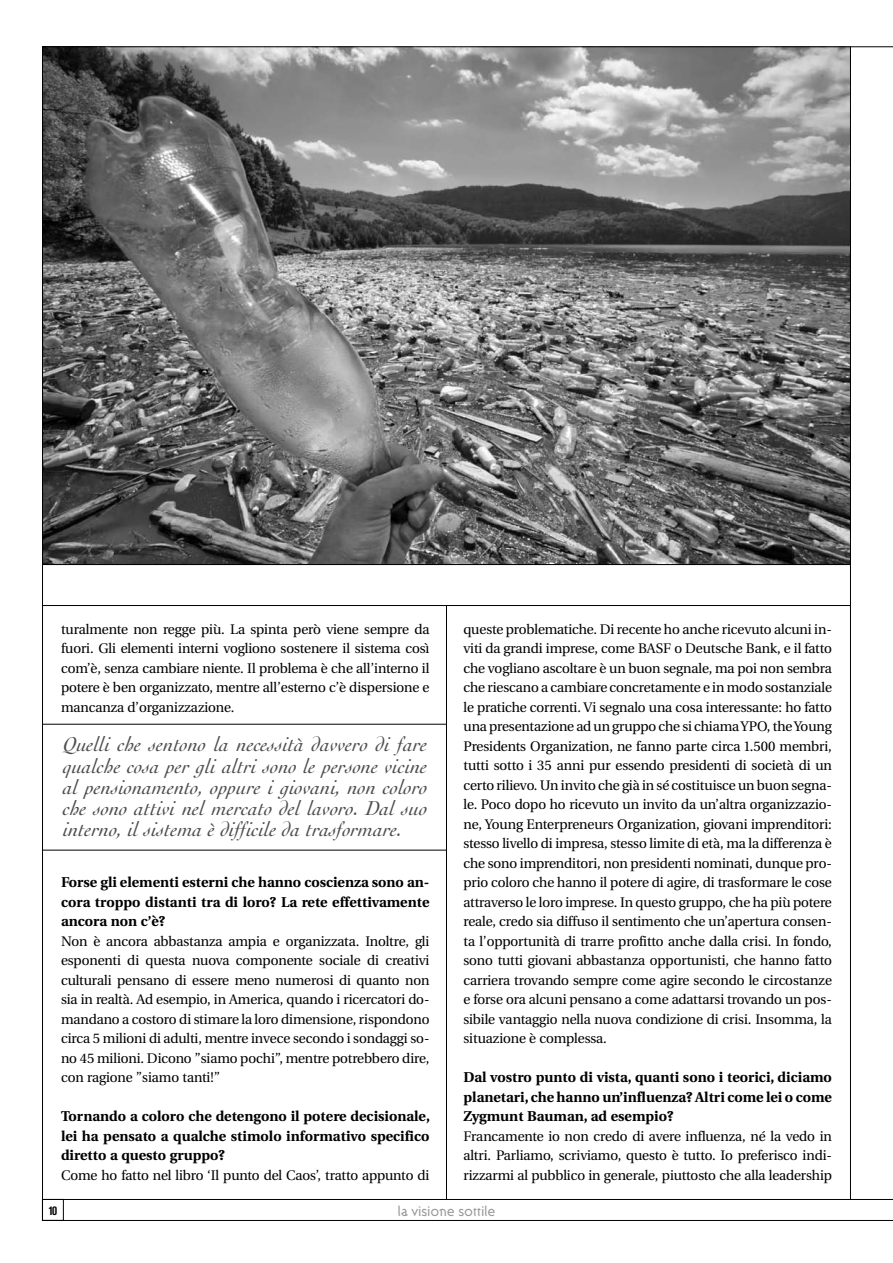
<style>
.page{position:relative;width:893px;height:1263px;background:#fff}
.page>*{position:absolute;margin:0;border:0;box-sizing:border-box;transform-origin:0 0}
.t1{font:italic 21px/21px "Cochin";color:#4e4e4d;text-align:justify}
.t2{font:18px/19.5px "Utopia Headline";letter-spacing:-.005em;color:#000;text-align:justify}
.t3{font:15px "Ottomat";letter-spacing:-.015em;color:#989898}
.t4{font:700 14.25px/19.5px "Utopia";color:#000;text-align:justify}
.t5{font:700 condensed 12.75px "Akzidenz Grotesk BE";color:#000}
</style>
<div class="page">
<img style="left:43px;top:48px;width:807px;height:516px">
<hr style="left:43px;top:1220px;width:850px;height:1px;background:#000">
<hr style="left:850px;top:47px;width:1px;height:1152px;background:#000">
<hr style="left:43px;top:1199px;width:850px;height:1px;background:#000">
<hr style="left:42px;top:47px;width:1px;height:1173px;background:#000">
<div style="left:42px;top:1199px;width:22px;height:21px;border:1px solid #000"></div>
<hr style="left:43px;top:564px;width:807px;height:1px;background:#000">
<hr style="left:43px;top:605px;width:807px;height:1px;background:#000">
<hr style="left:446px;top:605px;width:1px;height:594px;background:#000">
<hr style="left:43px;top:47px;width:850px;height:1px;background:#000">
<hr style="left:43px;top:850px;width:403px;height:1px;background:#000">
<hr style="left:43px;top:724px;width:403px;height:1px;background:#000">
<p class="t2" style="left:61px;top:619px;width:370px">turalmente non regge più. La spinta però viene sempre da fuori. Gli elementi interni vogliono sostenere il sistema così com’è, senza cambiare niente. Il problema è che all’interno il potere è ben organizzato, mentre all’esterno c’è dispersione e mancanza d’organizzazione.</p>
<p class="t1" style="left:63px;top:734px;width:366px">Quelli che sentono la necessità davvero di fare qualche cosa per gli altri sono le persone vicine al pensionamento, oppure i giovani, non coloro che sono attivi nel mercato del lavoro. Dal suo interno, il sistema è difficile da trasformare.</p>
<p class="t4" style="left:61px;top:873px;width:370px">Forse gli elementi esterni che hanno coscienza sono an&shy;cora troppo distanti tra di loro? La rete effettivamente ancora non c’è?</p>
<p class="t2" style="left:61px;top:931px;width:370px">Non è ancora abbastanza ampia e organizzata. Inoltre, gli esponenti di questa nuova componente sociale di creativi culturali pensano di essere meno numerosi di quanto non sia in realtà. Ad esempio, in America, quando i ricercatori do&shy;mandano a costoro di stimare la loro dimensione, rispondono circa 5 milioni di adulti, mentre invece secondo i sondaggi so&shy;no 45 milioni. Dicono ”siamo pochi”, mentre potrebbero dire, con ragione ”siamo tanti!”</p>
<p class="t4" style="left:61px;top:1107px;width:370px">Tornando a coloro che detengono il potere decisionale, lei ha pensato a qualche stimolo informativo specifico diretto a questo gruppo?</p>
<p class="t2" style="left:61px;top:1165px;width:370px">Come ho fatto nel libro ‘Il punto del Caos’, tratto appunto di</p>
<p class="t2" style="left:463px;top:619px;width:370px">queste problematiche. Di recente ho anche ricevuto alcuni in&shy;viti da grandi imprese, come BASF o Deutsche Bank, e il fatto che vogliano ascoltare è un buon segnale, ma poi non sembra che riescano a cambiare concretamente e in modo sostanziale le pratiche correnti. Vi segnalo una cosa interessante: ho fatto una presentazione ad un gruppo che si chiama YPO, the Young Presidents Organization, ne fanno parte circa 1.500 membri, tutti sotto i 35 anni pur essendo presidenti di società di un certo rilievo. Un invito che già in sé costituisce un buon segna&shy;le. Poco dopo ho ricevuto un invito da un’altra organizzazio&shy;ne, Young Enterpreneurs Organization, giovani imprenditori: stesso livello di impresa, stesso limite di età, ma la differenza è che sono imprenditori, non presidenti nominati, dunque pro&shy;prio coloro che hanno il potere di agire, di trasformare le cose attraverso le loro imprese. In questo gruppo, che ha più potere reale, credo sia diffuso il sentimento che un’apertura consen&shy;ta l’opportunità di trarre profitto anche dalla crisi. In fondo, sono tutti giovani abbastanza opportunisti, che hanno fatto carriera trovando sempre come agire secondo le circostanze e forse ora alcuni pensano a come adattarsi trovando un pos&shy;sibile vantaggio nella nuova condizione di crisi. Insomma, la situazione è complessa.</p>
<p class="t4" style="left:463px;top:1068px;width:370px">Dal vostro punto di vista, quanti sono i teorici, diciamo planetari, che hanno un’influenza? Altri come lei o come Zygmunt Bauman, ad esempio?</p>
<p class="t2" style="left:463px;top:1126px;width:370px">Francamente io non credo di avere influenza, né la vedo in altri. Parliamo, scriviamo, questo è tutto. Io preferisco indi&shy;rizzarmi al pubblico in generale, piuttosto che alla leadership</p>
<p class="t5" style="left:48px;top:1203px;width:10px">10</p>
<p class="t3" style="left:397px;top:1201px;width:100px">la visione sottile</p>
</div>
